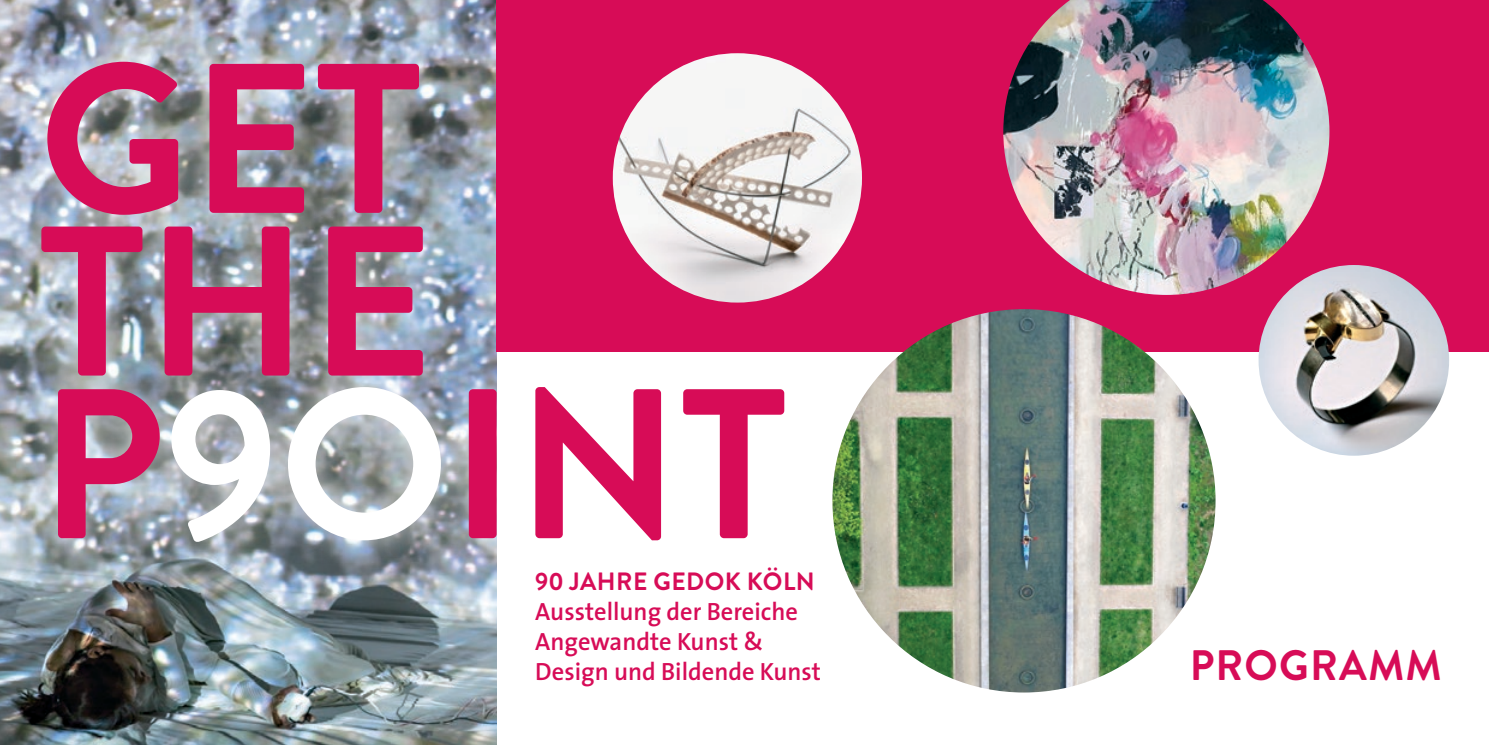
<style>
.page{position:relative;width:1489px;height:745px;background:#fff}
.page>*{position:absolute;margin:0;border:0;box-sizing:border-box;transform-origin:0 0}
.t1{font:700 212.5px/162.5px "Brandon Grotesque";color:#d70c57}
.t2{font:700 42.5px "Brandon Grotesque";letter-spacing:.03em;color:#d70c57}
.t3{font:600 25px/30px "The Sans";color:#d70c57}
.t4{font:700 25px "Brandon Grotesque";letter-spacing:.02em;color:#d70c57}
.s1{color:#fff}
</style>
<div class="page">
<img style="left:0;top:0;width:496px;height:744px">
<div style="left:496px;top:0;width:992px;height:351px;background:#d70c57"></div>
<div style="left:9px;top:29px;width:807px;height:543px;background:#fff;opacity:.75"></div>
<img style="left:1003px;top:0;width:326px;height:295px">
<img style="left:612px;top:53px;width:250px;height:249px;border-radius:125px">
<img style="left:1258px;top:265px;width:190px;height:190px;border-radius:95px">
<img style="left:832px;top:309px;width:383px;height:383px;border-radius:191px">
<h1 class="t1" style="left:39px;top:61px;width:749px">GET<br>THE<br>P<span class="s1">9O</span>INT</h1>
<p class="t4" style="left:535px;top:563px;width:63px">90 JAHRE</p>
<p class="t4" style="left:653px;top:563px;width:163px">GEDOK KÖLN</p>
<p class="t3" style="left:535px;top:595px;width:287px">Ausstellung der Bereiche<br>Angewandte Kunst &amp;<br>Design und Bildende Kunst</p>
<h2 class="t2" style="left:1189px;top:635px;width:254px">PROGRAMM</h2>
</div>
